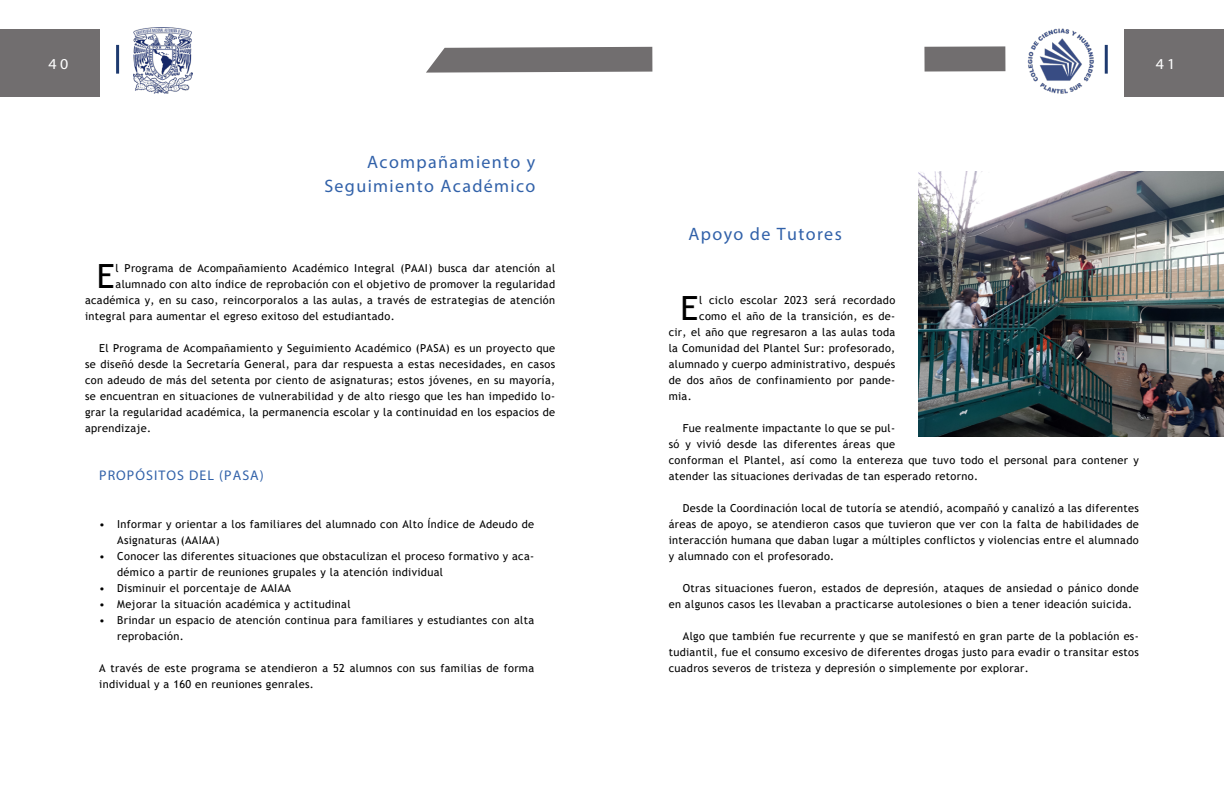
<style>
.page{position:relative;width:1224px;height:792px;background:#fff}
.page>*{position:absolute;margin:0;border:0;box-sizing:border-box;transform-origin:0 0}
.t1{font:33.4px "Trebuchet MS";color:#000}
.t2{font:18px/24px "Myriad Pro";letter-spacing:.075em;color:#3161a9;text-align:right}
.t3{font:15.2px "Myriad Pro";color:#fff;scale:1.05 1}
.t4{font:14px "Myriad Pro";letter-spacing:.075em;color:#3161a9}
.t5{font:11px/16px "Trebuchet MS";letter-spacing:.03em;color:#000}
</style>
<div class="page">
<img style="left:134px;top:28px;width:59px;height:66px">
<svg style="left:426px;top:47px;width:226px;height:26px;background:#7d7a7b"></svg>
<svg style="left:924px;top:46px;width:81px;height:26px;background:#787576"></svg>
<hr style="left:116px;top:45px;width:3px;height:29px;background:#1e3a6f">
<img style="left:1027px;top:28px;width:67px;height:66px">
<div style="left:1124px;top:29px;width:100px;height:68px;background:#716e6f"></div>
<div style="left:0;top:29px;width:100px;height:68px;background:#716e6f"></div>
<hr style="left:1105px;top:45px;width:3px;height:29px;background:#1e3a6f">
<img style="left:918px;top:171px;width:306px;height:266px">
<h3 class="t3" style="left:49px;top:54px;width:20px">40</h3>
<h3 class="t3" style="left:1156px;top:54px;width:20px">41</h3>
<h2 class="t2" style="left:324px;top:150px;width:213px">Acompañamiento y<br>Seguimiento Académico</h2>
<h1 class="t1" style="left:97px;top:255px;width:19px">E</h1>
<p class="t5" style="left:116px;top:260px;width:441px">l Programa de Acompañamiento Académico Integral (PAAI) busca dar atención al</p>
<p class="t5" style="left:116px;top:276px;width:441px">alumnado con alto índice de reprobación con el objetivo de promover la regularidad</p>
<p class="t5" style="left:85px;top:292px;width:472px">académica y, en su caso, reincorporalos a las aulas, a través de estrategias de atención</p>
<p class="t5" style="left:85px;top:308px;width:311px">integral para aumentar el egreso exitoso del estudiantado.</p>
<p class="t5" style="left:85px;top:340px;width:472px;text-align:justify;text-indent:14px">El Programa de Acompañamiento y Seguimiento Académico (PASA) es un proyecto que se diseñó desde la Secretaría General, para dar respuesta a estas necesidades, en casos con adeudo de más del setenta por ciento de asignaturas; estos jóvenes, en su mayoría, se encuentran en situaciones de vulnerabilidad y de alto riesgo que les han impedido lo&shy;grar la regularidad académica, la permanencia escolar y la continuidad en los espacios de aprendizaje.</p>
<p class="t4" style="left:99px;top:466px;width:166px">PROPÓSITOS DEL (PASA)</p>
<p class="t5" style="left:117px;top:516px;width:418px;text-indent:-18px">• Informar y orientar a los familiares del alumnado con Alto Índice de Adeudo de<br>Asignaturas (AAIAA)</p>
<p class="t5" style="left:117px;top:548px;width:418px;text-indent:-18px">• Conocer las diferentes situaciones que obstaculizan el proceso formativo y aca&shy;démico a partir de reuniones grupales y la atención individual</p>
<p class="t5" style="left:99px;top:580px;width:193px">• Disminuir el porcentaje de AAIAA</p>
<p class="t5" style="left:99px;top:596px;width:253px">• Mejorar la situación académica y actitudinal</p>
<p class="t5" style="left:117px;top:612px;width:418px;text-indent:-18px">• Brindar un espacio de atención continua para familiares y estudiantes con alta reprobación.</p>
<p class="t5" style="left:99px;top:660px;width:436px">A través de este programa se atendieron a 52 alumnos con sus familias de forma individual y a 160 en reuniones genrales.</p>
<h2 class="t2" style="left:689px;top:221px;width:155px">Apoyo de Tutores</h2>
<h1 class="t1" style="left:680px;top:287px;width:19px">E</h1>
<p class="t5" style="left:699px;top:292px;width:198px">l ciclo escolar 2023 será recordado</p>
<p class="t5" style="left:699px;top:308px;width:197px">como el año de la transición, es de-</p>
<p class="t5" style="left:669px;top:324px;width:228px">cir, el año que regresaron a las aulas toda</p>
<p class="t5" style="left:669px;top:340px;width:228px">la Comunidad del Plantel Sur: profesorado,</p>
<p class="t5" style="left:669px;top:356px;width:228px">alumnado y cuerpo administrativo, después</p>
<p class="t5" style="left:669px;top:372px;width:228px">de dos años de confinamiento por pande-</p>
<p class="t5" style="left:669px;top:388px;width:25px">mia.</p>
<p class="t5" style="left:669px;top:420px;width:472px;text-indent:14px">Fue realmente impactante lo que se pul-<br>só y vivió desde las diferentes á reas que<br>conforman el Plantel, así como la entereza que tuvo todo el personal para contener y atender las situaciones derivadas de tan esperado retorno.</p>
<p class="t5" style="left:669px;top:500px;width:472px;text-align:justify;text-indent:14px">Desde la Coordinación local de tutoría se atendió , acompañó y canalizó a las diferentes áreas de apoyo, se atendieron casos que tuvieron que ver con la falta de habilidades de interacción humana que daban lugar a mú ltiples conflictos y violencias entre el alumnado y alumnado con el profesorado.</p>
<p class="t5" style="left:669px;top:580px;width:472px;text-indent:14px">Otras situaciones fueron, estados de depresión, ataques de ansiedad o pánico donde en algunos casos les llevaban a practicarse autolesiones o bien a tener ideación suicida.</p>
<p class="t5" style="left:669px;top:628px;width:472px;text-align:justify;text-indent:14px">Algo que también fue recurrente y que se manifestó en gran parte de la población es&shy;tudiantil, fue el consumo excesivo de diferentes drogas justo para evadir o transitar estos cuadros severos de tristeza y depresión o simplemente por explorar.</p>
</div>
